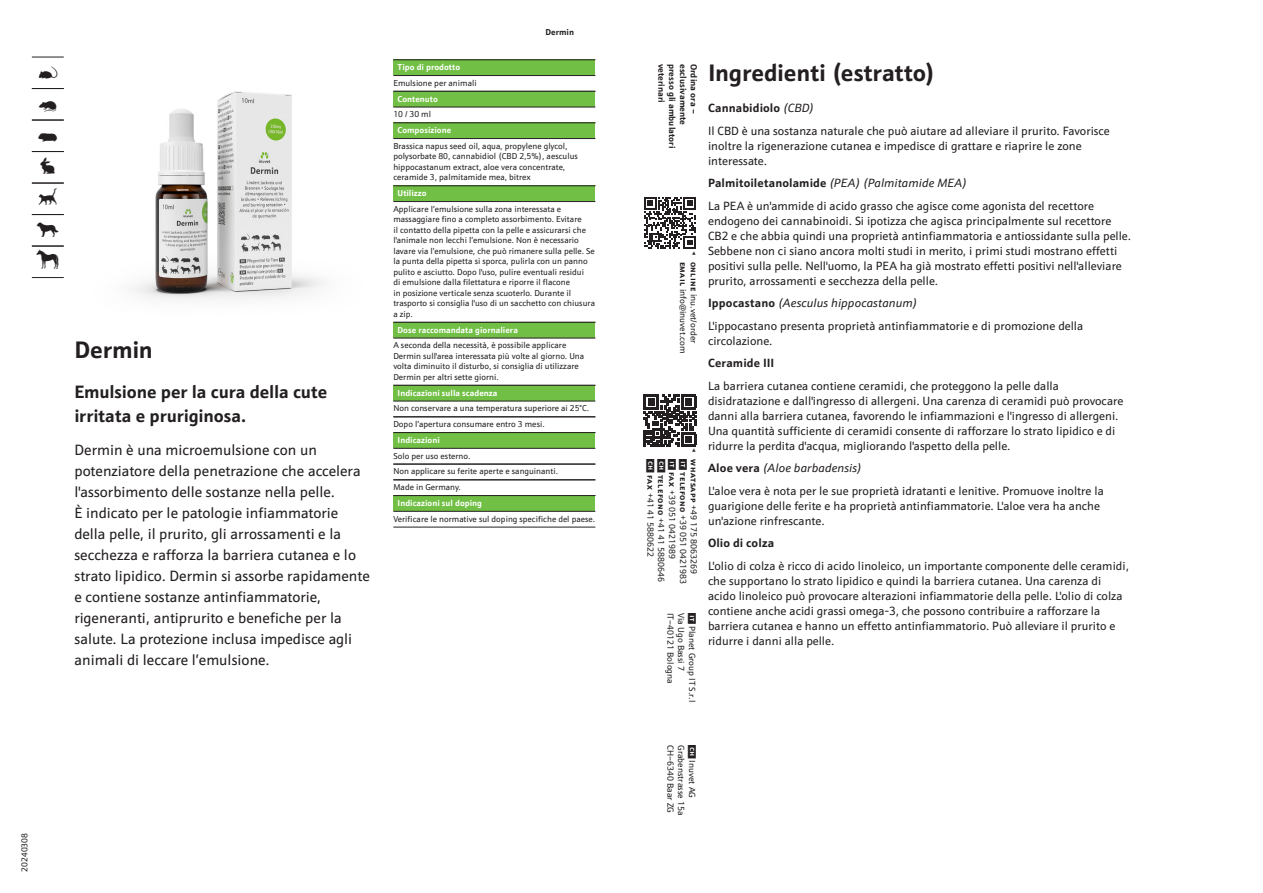
<style>
.page{position:relative;width:1263px;height:893px;background:#fff}
.page>*{position:absolute;margin:0;border:0;box-sizing:border-box;transform-origin:0 0}
.t1{font:700 24px "Schnebel Sans ME";letter-spacing:-.005em;color:#231f20}
.t2{font:700 18px/24px "Schnebel Sans ME";letter-spacing:-.005em;color:#231f20}
.t3{font:15px/21px "Schnebel Sans ME";color:#231f20}
.t4{font:12px/15px "Schnebel Sans ME";color:#231f20}
.t5{font:8.85px/10.8px "Schnebel Sans ME";color:#231f20}
.t6{font:700 8.85px "Schnebel Sans ME";color:#231f20}
.t7{font:8.7px/10.5px "Schnebel Sans ME";color:#231f20}
.t8{font:700 8.7px "Schnebel Sans ME";color:#fff}
.t9{font:700 8.7px "Schnebel Sans ME";color:#231f20}
.s1{font-weight:700;color:#fff}
.s2{font-weight:700}
.s3{font-style:italic}
</style>
<div class="page">
<div style="left:393px;top:60px;width:202px;height:15px;background:#71bf44"></div>
<hr style="left:393px;top:60px;width:202px;height:1px;background:#231f20">
<hr style="left:393px;top:75px;width:202px;height:1px;background:#231f20">
<div style="left:393px;top:91px;width:202px;height:16px;background:#71bf44"></div>
<hr style="left:393px;top:91px;width:202px;height:1px;background:#231f20">
<hr style="left:393px;top:107px;width:202px;height:1px;background:#231f20">
<div style="left:393px;top:123px;width:202px;height:15px;background:#71bf44"></div>
<hr style="left:393px;top:123px;width:202px;height:1px;background:#231f20">
<hr style="left:393px;top:138px;width:202px;height:1px;background:#231f20">
<div style="left:393px;top:186px;width:202px;height:15px;background:#71bf44"></div>
<hr style="left:393px;top:186px;width:202px;height:1px;background:#231f20">
<hr style="left:393px;top:201px;width:202px;height:1px;background:#231f20">
<div style="left:393px;top:322px;width:202px;height:16px;background:#71bf44"></div>
<hr style="left:393px;top:322px;width:202px;height:1px;background:#231f20">
<hr style="left:393px;top:338px;width:202px;height:1px;background:#231f20">
<div style="left:393px;top:385px;width:202px;height:16px;background:#71bf44"></div>
<hr style="left:393px;top:385px;width:202px;height:1px;background:#231f20">
<hr style="left:393px;top:401px;width:202px;height:1px;background:#231f20">
<hr style="left:393px;top:417px;width:202px;height:1px;background:#231f20">
<div style="left:393px;top:432px;width:202px;height:16px;background:#71bf44"></div>
<hr style="left:393px;top:432px;width:202px;height:1px;background:#231f20">
<hr style="left:393px;top:448px;width:202px;height:1px;background:#231f20">
<hr style="left:393px;top:464px;width:202px;height:1px;background:#231f20">
<hr style="left:393px;top:480px;width:202px;height:1px;background:#231f20">
<div style="left:393px;top:495px;width:202px;height:16px;background:#71bf44"></div>
<hr style="left:393px;top:495px;width:202px;height:1px;background:#231f20">
<hr style="left:393px;top:511px;width:202px;height:1px;background:#231f20">
<hr style="left:393px;top:527px;width:202px;height:1px;background:#231f20">
<hr style="left:32px;top:57px;width:32px;height:1px;background:#231f20">
<hr style="left:32px;top:88px;width:32px;height:1px;background:#231f20">
<hr style="left:32px;top:120px;width:32px;height:1px;background:#231f20">
<hr style="left:32px;top:151px;width:32px;height:1px;background:#231f20">
<hr style="left:32px;top:183px;width:32px;height:1px;background:#231f20">
<hr style="left:32px;top:214px;width:32px;height:1px;background:#231f20">
<hr style="left:32px;top:246px;width:32px;height:1px;background:#231f20">
<hr style="left:32px;top:277px;width:32px;height:1px;background:#231f20">
<img style="left:132px;top:91px;width:192px;height:208px">
<svg style="left:644px;top:197px;width:52px;height:52px"></svg>
<svg style="left:644px;top:395px;width:52px;height:52px"></svg>
<p class="t1" style="left:74px;top:330px;width:80px">Dermin</p>
<p class="t2" style="left:74px;top:378px;width:254px">Emulsione per la cura della cute irritata e pruriginosa.</p>
<p class="t3" style="left:74px;top:439px;width:297px">Dermin è una microemulsione con un potenziatore della penetrazione che accelera l'assorbimento delle sostanze nella pelle.<br>È indicato per le patologie infiammatorie della pelle, il prurito, gli arrossamenti e la secchezza e rafforza la barriera cutanea e lo strato lipidico. Dermin si assorbe rapidamente e contiene sostanze antinfiammatorie, rigeneranti, antiprurito e benefiche per la salute. La protezione inclusa impedisce agli animali di leccare l’emulsione.</p>
<p class="t9" style="left:545px;top:25px;width:30px">Dermin</p>
<p class="t8" style="left:398px;top:60px;width:64px">Tipo di prodotto</p>
<p class="t7" style="left:393px;top:78px;width:85px">Emulsione per animali</p>
<p class="t8" style="left:398px;top:91px;width:42px">Contenuto</p>
<p class="t7" style="left:393px;top:109px;width:39px">10 / 30 ml</p>
<p class="t8" style="left:398px;top:123px;width:55px">Composizione</p>
<p class="t7" style="left:393px;top:141px;width:176px">Brassica napus seed oil, aqua, propylene glycol,</p>
<p class="t7" style="left:393px;top:151px;width:186px">polysorbate 80, cannabidiol (CBD 2,5%), aesculus hippocastanum extract, aloe vera concentrate, ceramide 3, palmitamide mea, bitrex</p>
<p class="t7" style="left:393px;top:185px;width:169px;line-height:15.8px;text-indent:4px"><span class="s1">Utilizzo<br></span>Applicare l’emulsione sulla zona interessata e</p>
<p class="t7" style="left:393px;top:214px;width:203px">massaggiare fino a completo assorbimento. Evitare<br>il contatto della pipetta con la pelle e assicurarsi che l'animale non lecchi l’emulsione. Non è necessario lavare via l’emulsione, che può rimanere sulla pelle. Se la punta della pipetta si sporca, pulirla con un panno pulito e asciutto. Dopo l'uso, pulire eventuali residui<br>di emulsione dalla filettatura e riporre il flacone<br>in posizione verticale senza scuoterlo. Durante il trasporto si consiglia l'uso di un sacchetto con chiusura a zip.</p>
<p class="t7" style="left:393px;top:322px;width:175px;line-height:15.8px;text-indent:4px"><span class="s1">Dose raccomandata giornaliera<br></span>A seconda della necessità, è possibile applicare</p>
<p class="t7" style="left:393px;top:351px;width:192px">Dermin sull'area interessata più volte al giorno. Una volta diminuito il disturbo, si consiglia di utilizzare<br>Dermin per altri sette giorni.</p>
<p class="t8" style="left:398px;top:385px;width:101px">Indicazioni sulla scadenza</p>
<p class="t7" style="left:393px;top:403px;width:197px">Non conservare a una temperatura superiore ai 25°C.</p>
<p class="t7" style="left:393px;top:419px;width:153px">Dopo l’apertura consumare entro 3 mesi.</p>
<p class="t8" style="left:398px;top:433px;width:44px">Indicazioni</p>
<p class="t7" style="left:393px;top:450px;width:79px">Solo per uso esterno.</p>
<p class="t7" style="left:393px;top:466px;width:166px">Non applicare su ferite aperte e sanguinanti.</p>
<p class="t7" style="left:393px;top:482px;width:69px">Made in Germany.</p>
<p class="t8" style="left:398px;top:496px;width:86px">Indicazioni sul doping</p>
<p class="t7" style="left:393px;top:513px;width:203px">Verificare le normative sul doping specifiche del paese.</p>
<p class="t7" style="left:19px;top:872px;width:40px;rotate:-90deg">20240308</p>
<p class="t7" style="left:19px;top:848px;width:16px;rotate:-90deg">2 6</p>
<p class="t6" style="left:669px;top:64px;width:41px;rotate:90deg">veterinari</p>
<p class="t6" style="left:679px;top:64px;width:86px;rotate:90deg">presso gli ambulatori</p>
<p class="t6" style="left:690px;top:64px;width:63px;rotate:90deg">esclusivamente</p>
<p class="t6" style="left:701px;top:64px;width:51px;rotate:90deg">Ordina ora –</p>
<p class="t6" style="left:701px;top:251px;width:6px;rotate:90deg">◂</p>
<p class="t5" style="left:699px;top:261px;width:94px;rotate:90deg"><span class="s2">online</span> inu.vet/order <span class="s2">email</span> info@inuvet.com</p>
<p class="t6" style="left:701px;top:448px;width:6px;rotate:90deg">◂</p>
<p class="t5" style="left:656px;top:459px;width:99px;rotate:90deg">▪ <span class="s2">fax</span> +41 41 5880622</p>
<p class="t5" style="left:667px;top:459px;width:124px;rotate:90deg">▪ <span class="s2">telefono</span> +41 41 5880646</p>
<p class="t5" style="left:699px;top:472px;width:114px;text-indent:-13px;rotate:90deg"><span class="s2">whatsapp</span> +49 175 8063269 <span class="s2">telefono</span> +39 051 0421983 <span class="s2">fax</span> +39 051 0421989</p>
<p class="t5" style="left:676px;top:613px;width:72px;rotate:90deg">IT–40121 Bologna</p>
<p class="t5" style="left:687px;top:613px;width:59px;rotate:90deg">Via Ugo Bassi 7</p>
<p class="t5" style="left:697px;top:626px;width:77px;rotate:90deg">Planet Group IT S.r.l</p>
<p class="t1" style="left:708px;top:53px;width:229px">Ingredienti (estratto)</p>
<p class="t4" style="left:708px;top:97px;width:403px;line-height:22.5px"><span class="s2">Cannabidiolo</span> <span class="s3">(CBD)<br></span>Il CBD è una sostanza naturale che può aiutare ad alleviare il prurito. Favorisce</p>
<p class="t4" style="left:708px;top:138px;width:375px">inoltre la rigenerazione cutanea e impedisce di grattare e riaprire le zone interessate.</p>
<p class="t4" style="left:708px;top:172px;width:388px;line-height:22.5px"><span class="s2">Palmitoiletanolamide</span> <span class="s3">(PEA) (Palmitamide MEA)<br></span>La PEA è un'ammide di acido grasso che agisce come agonista del recettore</p>
<p class="t4" style="left:708px;top:213px;width:424px">endogeno dei cannabinoidi. Si ipotizza che agisca principalmente sul recettore CB2 e che abbia quindi una proprietà antinfiammatoria e antiossidante sulla pelle.<br>Sebbene non ci siano ancora molti studi in merito, i primi studi mostrano effetti positivi sulla pelle. Nell'uomo, la PEA ha già mostrato effetti positivi nell'alleviare prurito, arrossamenti e secchezza della pelle.</p>
<p class="t4" style="left:708px;top:292px;width:377px;line-height:22.5px"><span class="s2">Ippocastano</span> <span class="s3">(Aesculus hippocastanum)<br></span>L'ippocastano presenta proprietà antinfiammatorie e di promozione della</p>
<p class="t4" style="left:708px;top:329px;width:352px;line-height:22.5px">circolazione.<br><span class="s2">Ceramide III<br></span>La barriera cutanea contiene ceramidi, che proteggono la pelle dalla</p>
<p class="t4" style="left:708px;top:393px;width:417px">disidratazione e dall'ingresso di allergeni. Una carenza di ceramidi può provocare danni alla barriera cutanea, favorendo le infiammazioni e l'ingresso di allergeni.<br>Una quantità sufficiente di ceramidi consente di rafforzare lo strato lipidico e di ridurre la perdita d'acqua, migliorando l'aspetto della pelle.</p>
<p class="t4" style="left:708px;top:457px;width:397px;line-height:22.5px"><span class="s2">Aloe vera</span> <span class="s3">(Aloe barbadensis)<br></span>L'aloe vera è nota per le sue proprietà idratanti e lenitive. Promuove inoltre la</p>
<p class="t4" style="left:708px;top:498px;width:393px">guarigione delle ferite e ha proprietà antinfiammatorie. L'aloe vera ha anche un'azione rinfrescante.</p>
<p class="t4" style="left:708px;top:532px;width:422px;line-height:22.5px"><span class="s2">Olio di colza<br></span>L'olio di colza è ricco di acido linoleico, un importante componente delle ceramidi,</p>
<p class="t4" style="left:708px;top:573px;width:416px">che supportano lo strato lipidico e quindi la barriera cutanea. Una carenza di acido linoleico può provocare alterazioni infiammatorie della pelle. L'olio di colza contiene anche acidi grassi omega-3, che possono contribuire a rafforzare la barriera cutanea e hanno un effetto antinfiammatorio. Può alleviare il prurito e ridurre i danni alla pelle.</p>
<p class="t5" style="left:697px;top:745px;width:54px;rotate:90deg">▪ Inuvet AG</p>
<p class="t5" style="left:676px;top:745px;width:70px;rotate:90deg">CH–6340 Baar ZG</p>
<p class="t5" style="left:687px;top:745px;width:72px;rotate:90deg">Grabenstrasse 15a</p>
</div>
